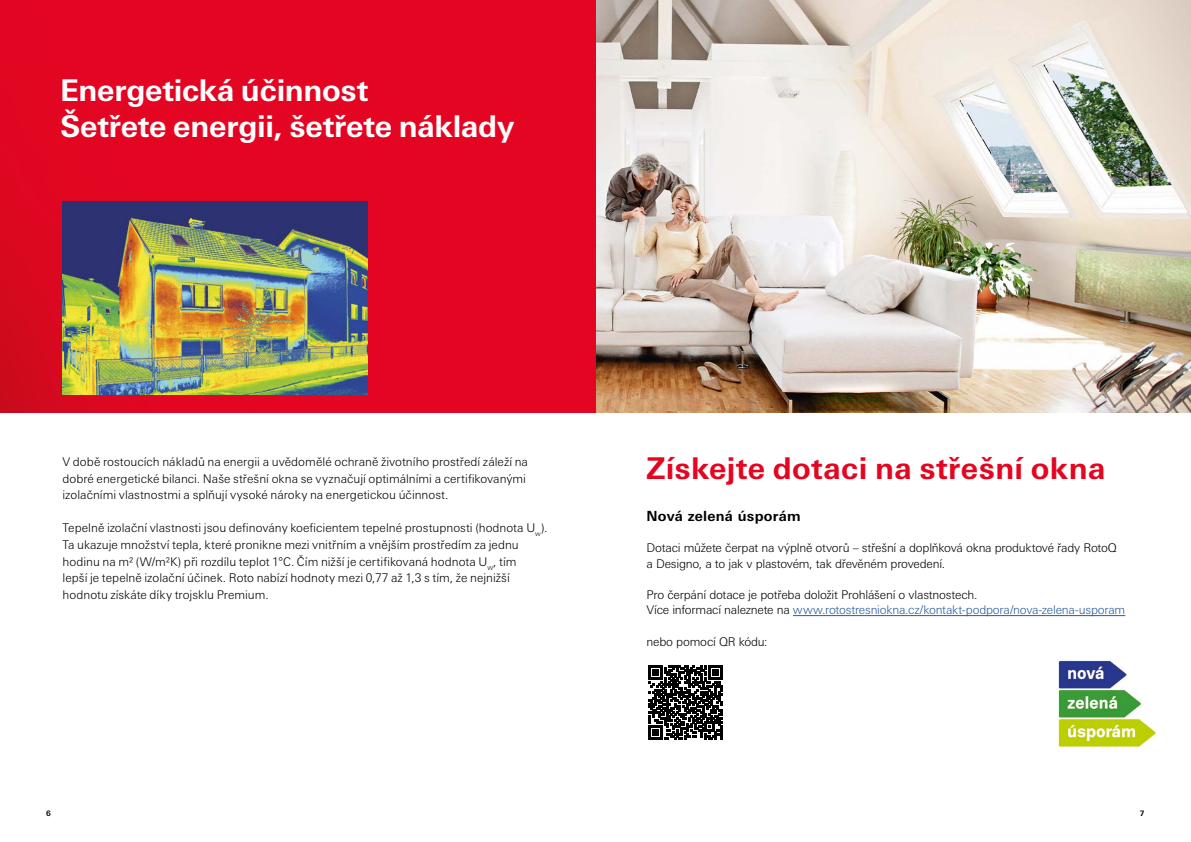
<style>
.page{position:relative;width:1191px;height:842px;background:#fff}
.page>*{position:absolute;margin:0;border:0;box-sizing:border-box;transform-origin:0 0}
.t1{font:700 30px/35.9px "Univers Next W1 G";letter-spacing:-.01em;color:#fff}
.t2{font:700 30px "Univers Next W1 G";letter-spacing:.01em;color:#e40521}
.t3{font:700 14px "Univers Next W1 G";letter-spacing:.015em;color:#000}
.t4{font:300 12px/16.6px "Univers Next W1 G";letter-spacing:-.005em;color:#000}
.t5{font:700 7.5px "Univers Next W1 G";color:#000}
.s1{color:#275b9b}
</style>
<div class="page">
<img style="left:595px;top:0;width:596px;height:412px">
<div style="left:0;top:0;width:595px;height:412px;background:#e40521"></div>
<img style="left:62px;top:202px;width:306px;height:192px">
<img style="left:1057px;top:659px;width:99px;height:89px">
<hr style="left:793px;top:615px;width:332px;height:1px;background:#275b9b">
<svg style="left:648px;top:666px;width:74px;height:74px"></svg>
<h1 class="t1" style="left:60px;top:73px;width:456px">Energetická účinnost<br>Šetřete energii, šetřete náklady</h1>
<p class="t4" style="left:63px;top:454px;width:467px">V době rostoucích nákladů na energii a uvědomělé ochraně životního prostředí záleží na dobré energetické bilanci. Naše střešní okna se vyznačují optimálními a certifikovanými izolačními vlastnostmi a splňují vysoké nároky na energetickou účinnost.</p>
<p class="t4" style="left:63px;top:520px;width:486px">Tepelně izolační vlastnosti jsou definovány koeficientem tepelné prostupnosti (hodnota U<sub>w</sub>).<br>Ta ukazuje množství tepla, které pronikne mezi vnitřním a vnějším prostředím za jednu hodinu na m2 (W/m2K) při rozdílu teplot 1°C. Čím nižší je certifikovaná hodnota U<sub>W</sub>, tím<br>lepší je tepelně izolační účinek. Roto nabízí hodnoty mezi 0,77 až 1,3 s tím, že nejnižší hodnotu získáte díky trojsklu Premium.</p>
<h1 class="t2" style="left:646px;top:450px;width:460px">Získejte dotaci na střešní okna</h1>
<p class="t3" style="left:646px;top:507px;width:156px">Nová zelená úsporám</p>
<p class="t4" style="left:646px;top:540px;width:472px;line-height:15.6px">Dotaci můžete čerpat na výplně otvorů – střešní a doplňková okna produktové řady RotoQ a Designo, a to jak v plastovém, tak dřevěném provedení.</p>
<p class="t4" style="left:646px;top:587px;width:480px;line-height:15.6px">Pro čerpání dotace je potřeba doložit Prohlášení o vlastnostech.<br>Více informací naleznete na <span class="s1">www.rotostresniokna.cz/kontakt-podpora/nova-zelena-usporam</span></p>
<p class="t4" style="left:646px;top:633px;width:123px">nebo pomocí QR kódu:</p>
<p class="t5" style="left:46px;top:809px;width:6px">6</p>
<p class="t5" style="left:1140px;top:809px;width:6px">7</p>
</div>
